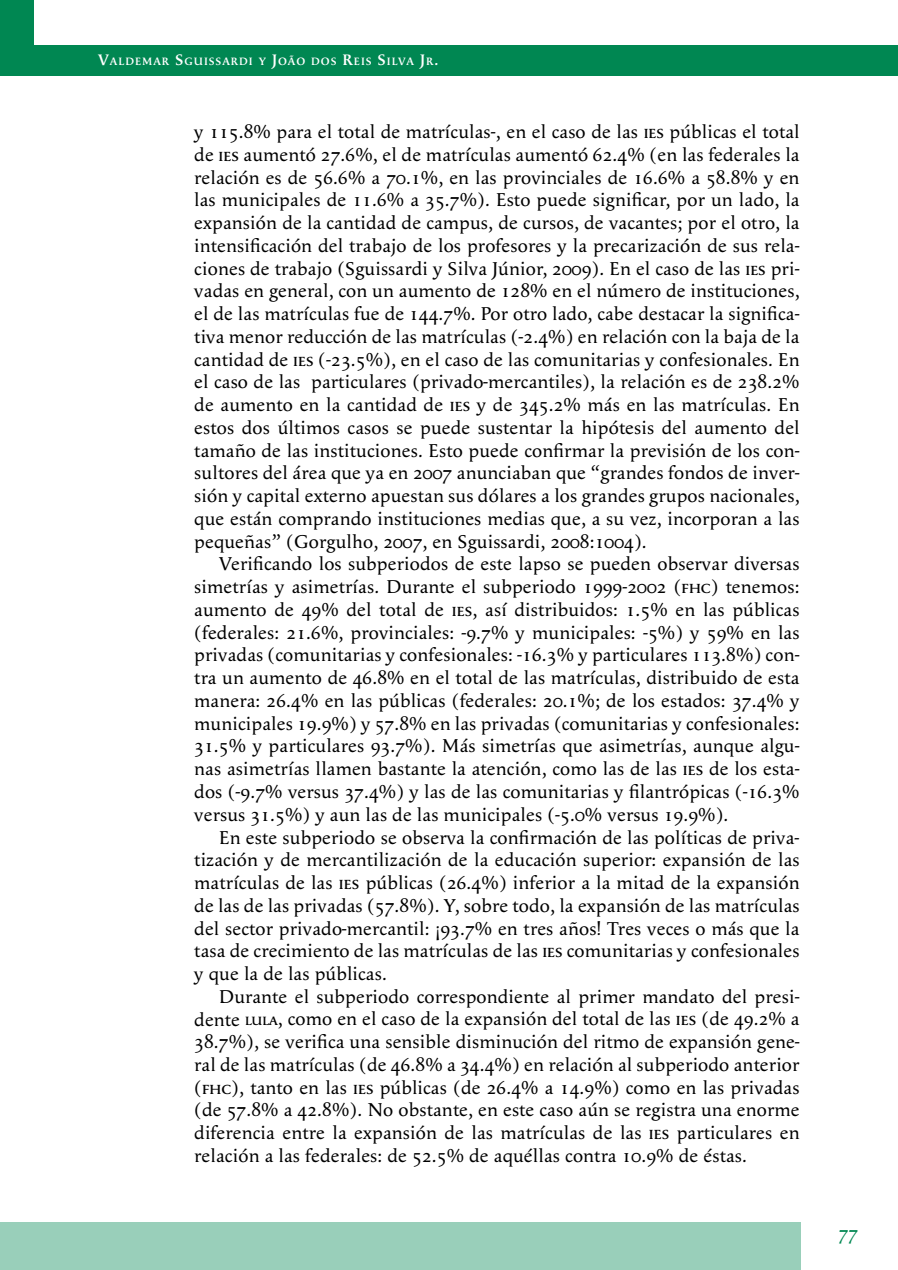
<style>
.page{position:relative;width:898px;height:1270px;background:#fff}
.page>*{position:absolute;margin:0;border:0;box-sizing:border-box;transform-origin:0 0}
.t1{font:19.25px/22.8px "Apolline";letter-spacing:.01em;color:#000;text-align:justify}
.t2{font:19.25px "Apolline";color:#008752}
.t3{font:600 11.03px "Apolline";letter-spacing:.085em;color:#fff}
.s1{font-size:15.75px}
.s2{font-family:"Apolline Regular SC"}
.s3{font-family:"Apolline Regular SC";font-size:17.5px}
</style>
<div class="page">
<div style="left:0;top:0;width:33px;height:75px;background:#008752"></div>
<div style="left:0;top:1222px;width:801px;height:48px;background:#99cfba"></div>
<div style="left:33px;top:45px;width:865px;height:30px;background:#008752"></div>
<p class="t3" style="left:98px;top:55px;width:342px"><span class="s1">V</span>ALDEMAR <span class="s1">S</span>GUISSARDI Y <span class="s1">J</span>OÃO DOS <span class="s1">R</span>EIS <span class="s1">S</span>ILVA <span class="s1">J</span>R<span class="s1">.</span></p>
<p class="t1" style="left:194px;top:120px;width:607px">y 115.8% para el total de matrículas-, en el caso de las <span class="s2">ies</span> públicas el total de <span class="s2">ies</span> aumentó 27.6%, el de matrículas aumentó 62.4% (en las federales la relación es de 56.6% a 70.1%, en las provinciales de 16.6% a 58.8% y en las municipales de 11.6% a 35.7%). Esto puede significar, por un lado, la expansión de la cantidad de campus, de cursos, de vacantes; por el otro, la intensificación del trabajo de los profesores y la precarización de sus rela&shy;ciones de trabajo (Sguissardi y Silva Júnior, 2009). En el caso de las <span class="s2">ies</span> pri&shy;vadas en general, con un aumento de 128% en el número de instituciones, el de las matrículas fue de 144.7%. Por otro lado, cabe destacar la significa&shy;tiva menor reducción de las matrículas (-2.4%) en relación con la baja de la cantidad de <span class="s2">ies</span> (-23.5%), en el caso de las comunitarias y confesionales. En el caso de las particulares (privado-mercantiles), la relación es de 238.2% de aumento en la cantidad de <span class="s2">ies</span> y de 345.2% más en las matrículas. En estos dos últimos casos se puede sustentar la hipótesis del aumento del tamaño de las instituciones. Esto puede confirmar la previsión de los con&shy;sultores del área que ya en 2007 anunciaban que “grandes fondos de inver&shy;sión y capital externo apuestan sus dólares a los grandes grupos nacionales, que están comprando instituciones medias que, a su vez, incorporan a las pequeñas” (Gorgulho, 2007, en Sguissardi, 2008:1004).</p>
<p class="t1" style="left:194px;top:553px;width:607px;text-indent:25px">Verificando los subperiodos de este lapso se pueden observar diversas simetrías y asimetrías. Durante el subperiodo 1999-2002 (<span class="s2">fhc</span>) tenemos: aumento de 49% del total de <span class="s2">ies</span>, así distribuidos: 1.5% en las públicas (federales: 21.6%, provinciales: -9.7% y municipales: -5%) y 59% en las privadas (comunitarias y confesionales: -16.3% y particulares 113.8%) con&shy;tra un aumento de 46.8% en el total de las matrículas, distribuido de esta manera: 26.4% en las públicas (federales: 20.1%; de los estados: 37.4% y municipales 19.9%) y 57.8% en las privadas (comunitarias y confesionales:<br>31.5% y particulares 93.7%). Más simetrías que asimetrías, aunque algu&shy;nas asimetrías llamen bastante la atención, como las de las <span class="s2">ies</span> de los esta&shy;dos (-9.7% versus 37.4%) y las de las comunitarias y filantrópicas (-16.3% versus 31.5%) y aun las de las municipales (-5.0% versus 19.9%).</p>
<p class="t1" style="left:194px;top:826px;width:607px;text-indent:25px">En este subperiodo se observa la confirmación de las políticas de priva&shy;tización y de mercantilización de la educación superior: expansión de las matrículas de las <span class="s2">ies</span> públicas (26.4%) inferior a la mitad de la expansión de las de las privadas (57.8%). Y, sobre todo, la expansión de las matrículas del sector privado-mercantil: ¡93.7% en tres años! Tres veces o más que la tasa de crecimiento de las matrículas de las <span class="s2">ies</span> comunitarias y confesionales y que la de las públicas.</p>
<p class="t1" style="left:194px;top:985px;width:607px;text-indent:25px">Durante el subperiodo correspondiente al primer mandato del presi&shy;dente <span class="s3">lula</span>, como en el caso de la expansión del total de las <span class="s2">ies</span> (de 49.2% a 38.7%), se verifica una sensible disminución del ritmo de expansión gene&shy;ral de las matrículas (de 46.8% a 34.4%) en relación al subperiodo anterior (<span class="s2">fhc</span>), tanto en las <span class="s2">ies</span> públicas (de 26.4% a 14.9%) como en las privadas (de 57.8% a 42.8%). No obstante, en este caso aún se registra una enorme diferencia entre la expansión de las matrículas de las <span class="s2">ies</span> particulares en relación a las federales: de 52.5% de aquéllas contra 10.9% de éstas.</p>
<p class="t2" style="left:839px;top:1221px;width:21px">77</p>
</div>
